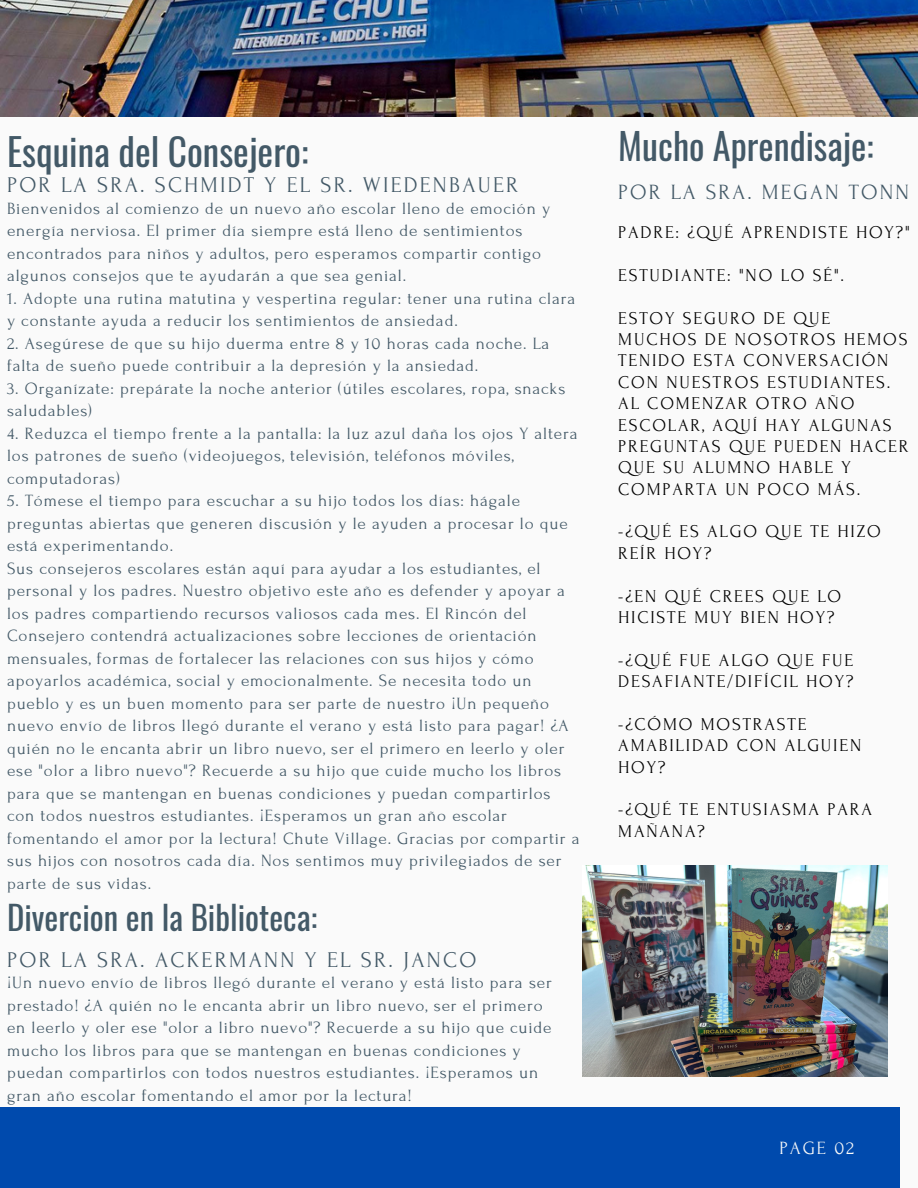
<style>
.page{position:relative;width:918px;height:1188px;background:#fafafa}
.page>*{position:absolute;margin:0;border:0;box-sizing:border-box;transform-origin:0 0}
.t1{font:37.35px "Oswald";color:#435967}
.t2{font:36.3px "Oswald";color:#435967}
.t3{font:32.85px "Oswald";color:#435967}
.t4{font:22.35px "Forum";letter-spacing:.1em;color:#435967}
.t5{font:21.75px "Forum";letter-spacing:.1em;color:#435967}
.t6{font:18.6px "Forum";letter-spacing:.1em;color:#fafafa}
.t7{font:18px/21.3px "Forum";letter-spacing:.1em;color:#000}
.t8{font:17.25px/22.5px "Forum";letter-spacing:.05em;color:#435967}
.t9{font:17.1px/22.5px "Forum";letter-spacing:.05em;color:#435967}
</style>
<div class="page">
<div style="left:0;top:1107px;width:900px;height:81px;background:#004aad"></div>
<img style="left:583px;top:865px;width:304px;height:212px">
<img style="left:0;top:0;width:918px;height:117px">
<p class="t1" style="left:7px;top:123px;width:303px">Esquina del Consejero:</p>
<p class="t4" style="left:7px;top:173px;width:513px">POR LA SRA. SCHMIDT Y EL SR. WIEDENBAUER</p>
<p class="t9" style="left:7px;top:197px;width:545px">Bienvenidos al comienzo de un nuevo año escolar lleno de emoción y energía nerviosa. El primer día siempre está lleno de sentimientos encontrados para niños y adultos, pero esperamos compartir contigo algunos consejos que te ayudarán a que sea genial.</p>
<p class="t9" style="left:7px;top:287px;width:570px">1. Adopte una rutina matutina y vespertina regular: tener una rutina clara y constante ayuda a reducir los sentimientos de ansiedad.</p>
<p class="t9" style="left:7px;top:332px;width:544px">2. Asegúrese de que su hijo duerma entre 8 y 10 horas cada noche. La falta de sueño puede contribuir a la depresión y la ansiedad.</p>
<p class="t9" style="left:7px;top:377px;width:560px">3. Organízate: prepárate la noche anterior (útiles escolares, ropa, snacks saludables)</p>
<p class="t9" style="left:7px;top:422px;width:572px">4. Reduzca el tiempo frente a la pantalla: la luz azul daña los ojos Y altera los patrones de sueño (videojuegos, televisión, teléfonos móviles, computadoras)</p>
<p class="t9" style="left:7px;top:490px;width:562px">5. Tómese el tiempo para escuchar a su hijo todos los días: hágale preguntas abiertas que generen discusión y le ayuden a procesar lo que está experimentando.</p>
<p class="t9" style="left:7px;top:557px;width:574px">Sus consejeros escolares están aquí para ayudar a los estudiantes, el personal y los padres. Nuestro objetivo este año es defender y apoyar a los padres compartiendo recursos valiosos cada mes. El Rincón del Consejero contendrá actualizaciones sobre lecciones de orientación mensuales, formas de fortalecer las relaciones con sus hijos y cómo apoyarlos académica, social y emocionalmente. Se necesita todo un pueblo y es un buen momento para ser parte de nuestro ¡Un pequeño nuevo envío de libros llegó durante el verano y está listo para pagar! ¿A quién no le encanta abrir un libro nuevo, ser el primero en leerlo y oler ese "olor a libro nuevo"? Recuerde a su hijo que cuide mucho los libros para que se mantengan en buenas condiciones y puedan compartirlos con todos nuestros estudiantes. ¡Esperamos un gran año escolar fomentando el amor por la lectura! Chute Village. Gracias por compartir a sus hijos con nosotros cada día. Nos sentimos muy privilegiados de ser parte de sus vidas.</p>
<p class="t3" style="left:7px;top:891px;width:312px">Divercion en la Biblioteca:</p>
<p class="t4" style="left:7px;top:947px;width:471px">POR LA SRA. ACKERMANN Y EL SR. JANCO</p>
<p class="t8" style="left:7px;top:972px;width:546px">¡Un nuevo envío de libros llegó durante el verano y está listo para ser prestado! ¿A quién no le encanta abrir un libro nuevo, ser el primero en leerlo y oler ese "olor a libro nuevo"? Recuerde a su hijo que cuide mucho los libros para que se mantengan en buenas condiciones y puedan compartirlos con todos nuestros estudiantes. ¡Esperamos un gran año escolar fomentando el amor por la lectura!</p>
<p class="t2" style="left:618px;top:118px;width:257px">Mucho Aprendisaje:</p>
<p class="t5" style="left:618px;top:180px;width:293px">POR LA SRA. MEGAN TONN</p>
<p class="t7" style="left:618px;top:222px;width:293px">PADRE: ¿QUÉ APRENDISTE HOY?"</p>
<p class="t7" style="left:618px;top:265px;width:227px">ESTUDIANTE: "NO LO SÉ".</p>
<p class="t7" style="left:618px;top:308px;width:292px">ESTOY SEGURO DE QUE<br>MUCHOS DE NOSOTROS HEMOS<br>TENIDO ESTA CONVERSACIÓN<br>CON NUESTROS ESTUDIANTES.<br>AL COMENZAR OTRO AÑO<br>ESCOLAR, AQUÍ HAY ALGUNAS<br>PREGUNTAS QUE PUEDEN HACER<br>QUE SU ALUMNO HABLE Y<br>COMPARTA UN POCO MÁS.</p>
<p class="t7" style="left:618px;top:521px;width:264px">-¿QUÉ ES ALGO QUE TE HIZO<br>REÍR HOY?</p>
<p class="t7" style="left:618px;top:585px;width:225px">-¿EN QUÉ CREES QUE LO<br>HICISTE MUY BIEN HOY?</p>
<p class="t7" style="left:618px;top:650px;width:237px">-¿QUÉ FUE ALGO QUE FUE<br>DESAFIANTE/DIFÍCIL HOY?</p>
<p class="t7" style="left:618px;top:714px;width:245px">-¿CÓMO MOSTRASTE<br>AMABILIDAD CON ALGUIEN<br>HOY?</p>
<p class="t7" style="left:618px;top:799px;width:255px">-¿QUÉ TE ENTUSIASMA PARA<br>MAÑANA?</p>
<p class="t6" style="left:780px;top:1138px;width:76px">PAGE 02</p>
</div>
